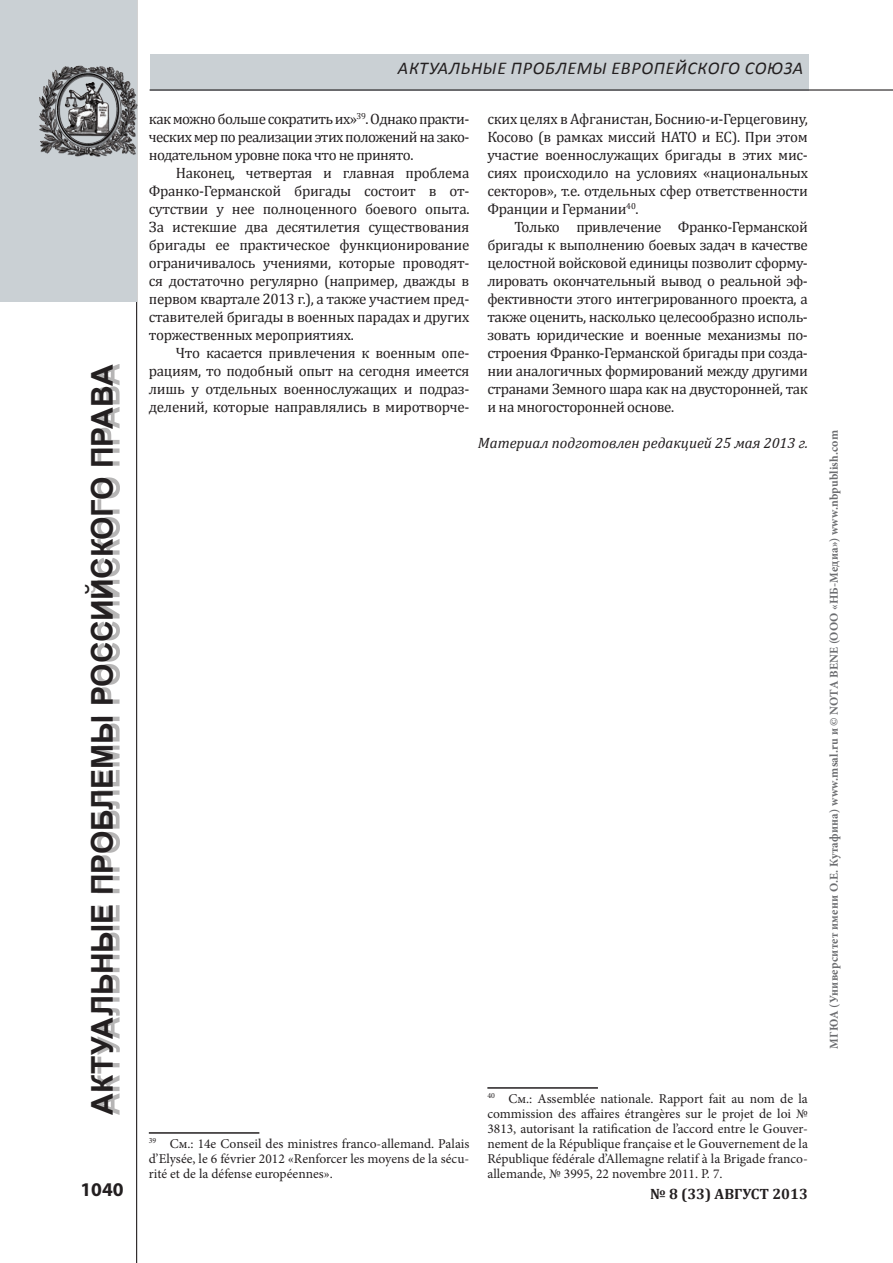
<style>
.page{position:relative;width:893px;height:1263px;background:#fff}
.page>*{position:absolute;margin:0;border:0;box-sizing:border-box;transform-origin:0 0}
.t1{font:700 30px "Arial";letter-spacing:-.005em;color:#231f20}
.t2{font:700 19.5px "Myriad Pro";color:#231f20}
.t3{font:italic 18px "Calibri";letter-spacing:.04em;color:#231f20}
.t4{font:15px/18px "Cambria";letter-spacing:-.02em;color:#231f20;text-align:justify}
.t5{font:italic 15px "Cambria";color:#231f20}
.t6{font:700 15px "Cambria";color:#231f20}
.t7{font:13.5px/15px "Minion Pro";color:#231f20;text-align:justify}
.t8{font:700 12px "Minion Pro";letter-spacing:.02em;color:#6c6d70}
</style>
<div class="page">
<hr style="left:136px;top:0;width:1px;height:1263px;background:#231f20">
<div style="left:0;top:0;width:136px;height:301px;background:#cad0d4"></div>
<div style="left:92px;top:364px;width:28px;height:751px;background:#231f20;opacity:.33"></div>
<div style="left:150px;top:54px;width:658px;height:36px;background:#cad0d4"></div>
<hr style="left:150px;top:89px;width:743px;height:2px;background:#231f20">
<img style="left:39px;top:54px;width:99px;height:111px">
<hr style="left:149px;top:1132px;width:110px;height:2px;background:#231f20">
<hr style="left:487px;top:1087px;width:111px;height:2px;background:#231f20">
<p class="t3" style="left:398px;top:57px;width:12px">актуал</p>
<p class="t3" style="left:461px;top:57px;width:63px">ьные проблем</p>
<p class="t3" style="left:593px;top:57px;width:30px">ы европе</p>
<p class="t3" style="left:675px;top:57px;width:24px">йского</p>
<p class="t3" style="left:745px;top:57px;width:45px">союза</p>
<p class="t4" style="left:149px;top:110px;width:322px">как можно больше сократить их»<sup>39</sup>. Однако практи&shy;ческих мер по реализации этих положений на зако&shy;нодательном уровне пока что не принято.</p>
<p class="t4" style="left:149px;top:164px;width:322px;text-indent:27px">Наконец, четвертая и главная проблема Франко-Германской бригады состоит в от&shy;сутствии у нее полноценного боевого опыта.<br>За истекшие два десятилетия существования бригады ее практическое функционирование ограничивалось учениями, которые проводят&shy;ся достаточно регулярно (например, дважды в первом квартале 2013 г.), а также участием пред&shy;ставителей бригады в военных парадах и других торжественных мероприятиях.</p>
<p class="t4" style="left:149px;top:344px;width:322px;text-indent:27px">Что касается привлечения к военным опе&shy;рациям, то подобный опыт на сегодня имеется лишь у отдельных военнослужащих и подраз&shy;делений, которые направлялись в миротворче-</p>
<p class="t4" style="left:487px;top:110px;width:322px">ских целях в Афганистан, Боснию-и-Герцеговину, Косово (в рамках миссий НАТО и ЕС). При этом участие военнослужащих бригады в этих мис&shy;сиях происходило на условиях «национальных секторов», т.е. отдельных сфер ответственности Франции и Германии<sup>40</sup>.</p>
<p class="t4" style="left:487px;top:218px;width:322px;text-indent:27px">Только привлечение Франко-Германской бригады к выполнению боевых задач в качестве целостной войсковой единицы позволит сформу&shy;лировать окончательный вывод о реальной эф&shy;фективности этого интегрированного проекта, а также оценить, насколько целесообразно исполь&shy;зовать юридические и военные механизмы по&shy;строения Франко-Германской бригады при созда&shy;нии аналогичных формирований между другими странами Земного шара как на двусторонней, так и на многосторонней основе.</p>
<h1 class="t1" style="left:83px;top:1115px;width:747px;rotate:-90deg">Актуальные проблемы российского права</h1>
<p class="t5" style="left:478px;top:433px;width:332px">Материал подготовлен редакцией 25 мая 2013 г.</p>
<p class="t7" style="left:487px;top:1091px;width:322px"><sup>40</sup> См.: Assemblée nationale. Rapport fait au nom de la commission des affaires étrangères sur le projet de loi № 3813, autorisant la ratification de l’accord entre le Gouver&shy;nement de la République française et le Gouvernement de la République fédérale d’Allemagne relatif à la Brigade franco&shy;allemande, № 3995, 22 novembre 2011. P. 7.</p>
<p class="t7" style="left:149px;top:1136px;width:322px"><sup>39</sup> См.: 14e Conseil des ministres franco-allemand. Palais d’Elysée, le 6 février 2012 «Renforcer les moyens de la sécu&shy;rité et de la défense européennes».</p>
<h2 class="t2" style="left:80px;top:1177px;width:45px">1040</h2>
<p class="t6" style="left:650px;top:1183px;width:159px">№ 8 (33) август 2013</p>
<p class="t8" style="left:825px;top:1048px;width:620px;rotate:-90deg">МГЮА (Университет имени О.Е. Кутафина) www.msal.ru и © NOTA BENE (ООО «НБ-Медиа») www.nbpublish.com</p>
</div>
